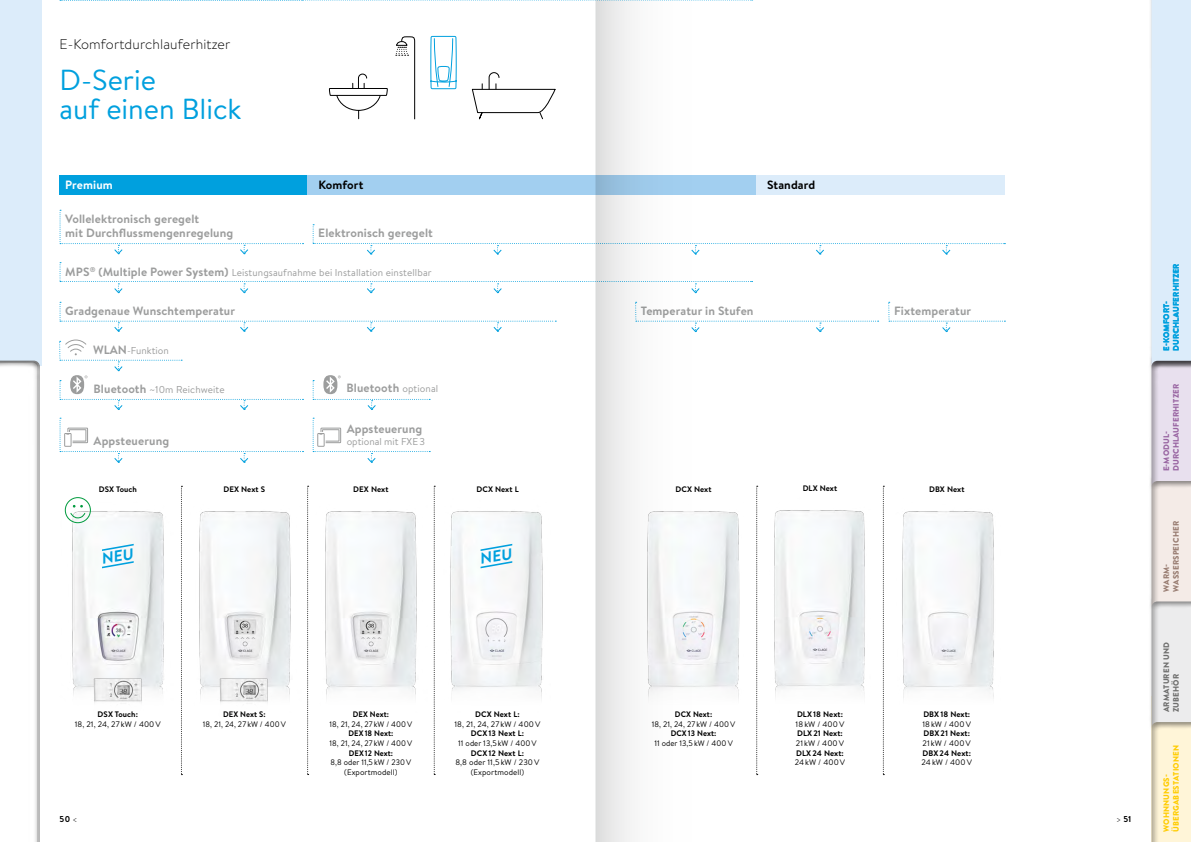
<style>
.page{position:relative;width:1191px;height:842px;background:#fff}
.page>*{position:absolute;margin:0;border:0;box-sizing:border-box;transform-origin:0 0}
.t1{font:29px/29.5px "Brandon Text";color:#00a0de}
.t2{font:300 14px "Brandon Text";letter-spacing:.01em;color:#000}
.t3{font:700 12px/14.4px "Brandon Text";letter-spacing:.01em;color:#9c9d9d}
.t4{font:700 12px "Brandon Text";letter-spacing:.01em;color:#000}
.t5{font:700 12px "Brandon Text";letter-spacing:.01em;color:#fff}
.t6{font:10px "Brandon Text";letter-spacing:.01em;color:#9c9d9d}
.t7{font:700 8.5px "Brandon Text";color:#000}
.t8{font:8px/9.6px "Brandon Text";letter-spacing:.01em;color:#000;text-align:center}
.t9{font:700 8px "Brandon Text";letter-spacing:.01em;color:#000}
.t10{font:8px/9.6px "Brandon Text";letter-spacing:.01em;color:#000;text-align:center;scale:.96 1}
.t11{font:700 8px "Brandon Text";letter-spacing:.01em;color:#000;scale:.96 1}
.t12{font:900 8px/9.6px "Brandon Text";letter-spacing:.02em;color:#fc0}
.t13{font:900 8px/9.6px "Brandon Text";letter-spacing:.02em;color:#00a0de}
.t14{font:900 8px/9.6px "Brandon Text";letter-spacing:.02em;color:#9864a1}
.t15{font:900 8px/9.6px "Brandon Text";letter-spacing:.02em;color:#6f6f6e}
.t16{font:900 8px/9.6px "Brandon Text";letter-spacing:.02em;color:#987c71}
.s1{font-weight:700;font-size:12px}
.s2{font-weight:400;font-size:10px}
.s3{font-weight:300}
</style>
<div class="page">
<div style="left:1148px;top:0;width:43px;height:372px;background:#f7f7f7"></div>
<div style="left:1151px;top:0;width:40px;height:353px;background:#dcecfa"></div>
<div style="left:1144px;top:353px;width:47px;height:489px;background:#000;opacity:.5"></div>
<svg style="left:756px;top:320px;width:122px;height:12px"></svg>
<svg style="left:888px;top:302px;width:117px;height:31px"></svg>
<svg style="left:60px;top:302px;width:496px;height:30px"></svg>
<svg style="left:60px;top:262px;width:535px;height:32px"></svg>
<svg style="left:60px;top:0;width:945px;height:255px"></svg>
<img style="left:199px;top:511px;width:92px;height:186px">
<img style="left:64px;top:497px;width:100px;height:188px">
<svg style="left:434px;top:486px;width:1px;height:289px"></svg>
<img style="left:325px;top:496px;width:110px;height:216px">
<img style="left:450px;top:511px;width:93px;height:187px">
<svg style="left:181px;top:486px;width:1px;height:289px"></svg>
<svg style="left:883px;top:486px;width:1px;height:289px"></svg>
<svg style="left:756px;top:486px;width:1px;height:289px"></svg>
<img style="left:774px;top:510px;width:91px;height:187px">
<img style="left:902px;top:511px;width:92px;height:187px">
<img style="left:215px;top:655px;width:57px;height:45px">
<img style="left:88px;top:655px;width:57px;height:45px">
<div style="left:65px;top:497px;width:26px;height:26px;border:1px solid #009b3e;border-radius:50%"></div>
<svg style="left:70px;top:505px;width:16px;height:14px"></svg>
<svg style="left:307px;top:486px;width:2px;height:289px"></svg>
<div style="left:0;top:0;width:41px;height:366px;background:#dcecfa"></div>
<svg style="left:595px;top:0;width:161px;height:842px"></svg>
<svg style="left:59px;top:339px;width:244px;height:71px"></svg>
<svg style="left:313px;top:375px;width:117px;height:35px"></svg>
<svg style="left:313px;top:418px;width:117px;height:45px"></svg>
<svg style="left:60px;top:418px;width:243px;height:45px"></svg>
<div style="left:0;top:353px;width:47px;height:489px;background:#000;opacity:.5"></div>
<svg style="left:0;top:361px;width:40px;height:481px"></svg>
<svg style="left:100px;top:543px;width:35px;height:26px"></svg>
<svg style="left:479px;top:543px;width:35px;height:26px"></svg>
<h2 class="t2" style="left:60px;top:35px;width:172px">E-Komfortdurchlauferhitzer</h2>
<h1 class="t1" style="left:60px;top:65px;width:183px">D-Serie<br>auf einen Blick</h1>
<h3 class="t5" style="left:65px;top:176px;width:49px">Premium</h3>
<h3 class="t4" style="left:318px;top:176px;width:46px">Komfort</h3>
<h3 class="t4" style="left:767px;top:176px;width:50px">Standard</h3>
<h3 class="t3" style="left:65px;top:211px;width:170px">Vollelektronisch geregelt<br>mit Durchflussmengenregelung</h3>
<h3 class="t3" style="left:318px;top:225px;width:116px">Elektronisch geregelt</h3>
<p class="t6" style="left:65px;top:266px;width:368px"><span class="s1">MPS</span><sup>®</sup> <span class="s1">(Multiple Power System)</span> Leistungsaufnahme bei Installation einstellbar</p>
<h3 class="t3" style="left:65px;top:303px;width:171px">Gradgenaue Wunschtemperatur</h3>
<p class="t6" style="left:93px;top:343px;width:77px"><span class="s1">WLAN</span>-Funktion</p>
<p class="t6" style="left:94px;top:382px;width:133px"><span class="s1">Bluetooth</span> ~10m Reichweite</p>
<h3 class="t3" style="left:346px;top:381px;width:93px">Bluetooth <span class="s2">optional</span></h3>
<h3 class="t3" style="left:94px;top:433px;width:77px">Appsteuerung</h3>
<p class="t9" style="left:99px;top:483px;width:40px">DSX Touch</p>
<h3 class="t3" style="left:347px;top:421px;width:77px">Appsteuerung</h3>
<p class="t6" style="left:347px;top:435px;width:80px">optional mit FXE3</p>
<p class="t9" style="left:223px;top:483px;width:43px">DEX Next S</p>
<p class="t9" style="left:353px;top:483px;width:37px">DEX Next</p>
<p class="t9" style="left:476px;top:483px;width:44px">DCX Next L</p>
<p class="t9" style="left:98px;top:709px;width:42px">DSX Touch:</p>
<p class="t8" style="left:75px;top:719px;width:88px">18, 21, 24, 27 kW / 400V</p>
<p class="t9" style="left:223px;top:709px;width:44px">DEX Next S:</p>
<p class="t8" style="left:203px;top:719px;width:85px">18, 21, 24, 27 kW / 400V</p>
<p class="t11" style="left:353px;top:709px;width:39px">DEX Next:</p>
<p class="t10" style="left:329px;top:719px;width:88px">18, 21, 24, 27 kW / 400V</p>
<p class="t11" style="left:348px;top:728px;width:48px">DEX18 Next:</p>
<p class="t10" style="left:329px;top:738px;width:88px">18, 21, 24, 27 kW / 400V</p>
<p class="t11" style="left:349px;top:747px;width:48px">DEX12 Next:</p>
<p class="t10" style="left:330px;top:758px;width:86px">8,8 oder 11,5 kW / 230V (Exportmodell)</p>
<p class="t9" style="left:475px;top:709px;width:46px">DCX Next L:</p>
<p class="t8" style="left:454px;top:719px;width:88px">18, 21, 24, 27 kW / 400V</p>
<p class="t9" style="left:471px;top:728px;width:55px">DCX13 Next L:</p>
<p class="t8" style="left:458px;top:738px;width:80px">11 oder 13,5 kW / 400V</p>
<p class="t9" style="left:471px;top:747px;width:55px">DCX12 Next L:</p>
<p class="t8" style="left:455px;top:758px;width:86px">8,8 oder 11,5 kW / 230V (Exportmodell)</p>
<h3 class="t3" style="left:641px;top:303px;width:114px">Temperatur in Stufen</h3>
<h3 class="t3" style="left:894px;top:303px;width:79px">Fixtemperatur</h3>
<p class="t9" style="left:675px;top:483px;width:38px">DCX Next</p>
<p class="t9" style="left:802px;top:483px;width:36px">DLX Next</p>
<p class="t9" style="left:929px;top:483px;width:37px">DBX Next</p>
<p class="t9" style="left:675px;top:709px;width:39px">DCX Next:</p>
<p class="t8" style="left:652px;top:719px;width:85px">18, 21, 24, 27 kW / 400V</p>
<p class="t9" style="left:670px;top:728px;width:47px">DCX13 Next:</p>
<p class="t8" style="left:654px;top:738px;width:80px">11 oder 13,5 kW / 400V</p>
<p class="t9" style="left:797px;top:709px;width:48px">DLX18 Next:</p>
<p class="t8" style="left:795px;top:719px;width:50px">18kW / 400V</p>
<p class="t9" style="left:797px;top:728px;width:47px">DLX21 Next:</p>
<p class="t8" style="left:796px;top:738px;width:50px">21 kW / 400V</p>
<p class="t9" style="left:796px;top:747px;width:49px">DLX24 Next:</p>
<p class="t8" style="left:794px;top:758px;width:52px">24kW / 400V</p>
<p class="t9" style="left:923px;top:709px;width:48px">DBX18 Next:</p>
<p class="t8" style="left:922px;top:719px;width:50px">18kW / 400V</p>
<p class="t9" style="left:923px;top:728px;width:48px">DBX21 Next:</p>
<p class="t8" style="left:922px;top:738px;width:50px">21 kW / 400V</p>
<p class="t9" style="left:922px;top:747px;width:50px">DBX24 Next:</p>
<p class="t8" style="left:921px;top:758px;width:52px">24kW / 400V</p>
<p class="t7" style="left:60px;top:813px;width:20px">50 <span class="s3">&lt;</span></p>
<p class="t7" style="left:1116px;top:813px;width:17px"><span class="s3">&gt;</span> 51</p>
<p class="t13" style="left:1161px;top:351px;width:89px;rotate:-90deg">E-KOMFORT-<br>DURCHLAUFERHITZER</p>
<p class="t14" style="left:1161px;top:471px;width:89px;rotate:-90deg">E-MODUL-<br>DURCHLAUFERHITZER</p>
<p class="t16" style="left:1161px;top:592px;width:72px;rotate:-90deg">WARM-<br>WASSERSPEICHER</p>
<p class="t15" style="left:1161px;top:712px;width:71px;rotate:-90deg">ARMATUREN UND<br>ZUBEHÖR</p>
<p class="t12" style="left:1161px;top:832px;width:88px;rotate:-90deg">WOHNNUNGS-<br>ÜBERGABESTATIONEN</p>
</div>
